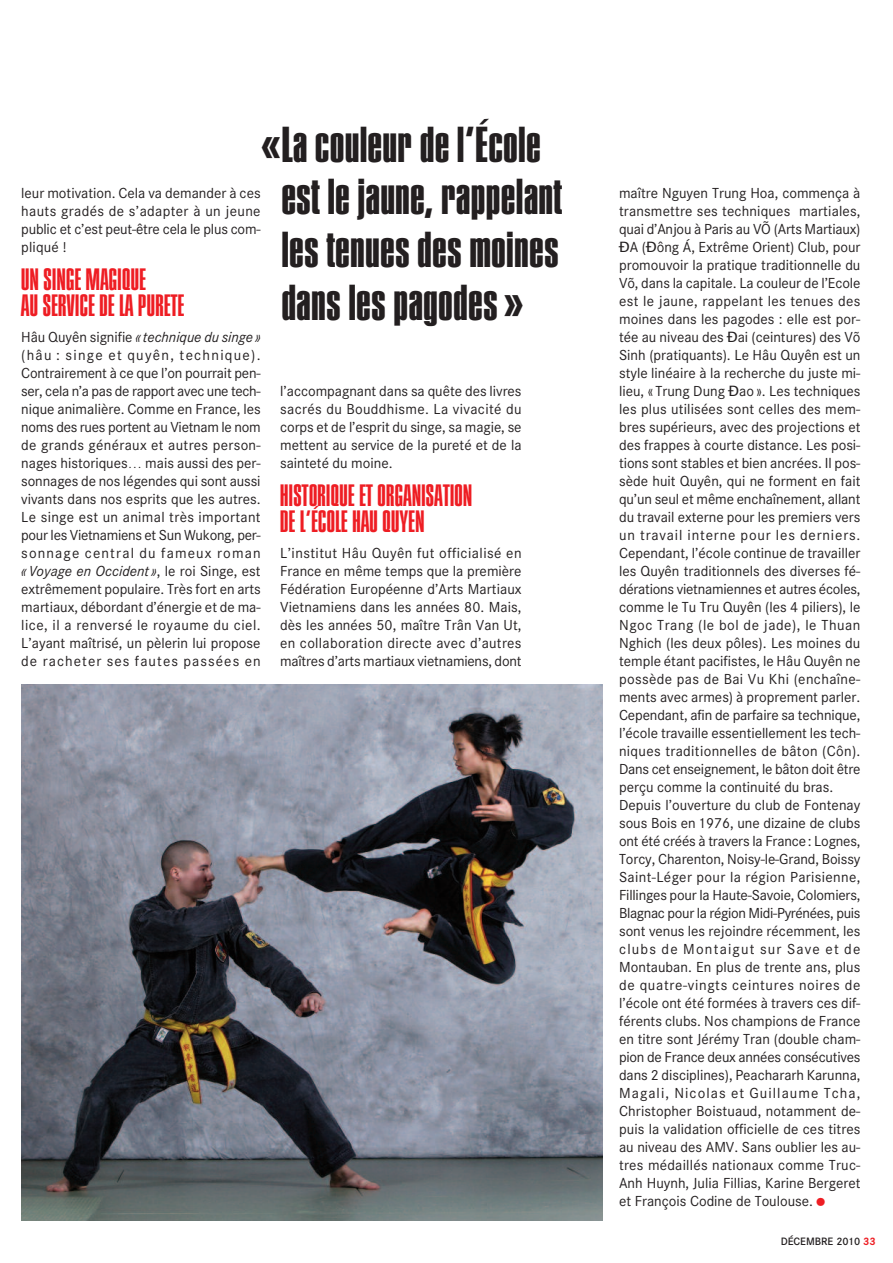
<style>
.page{position:relative;width:893px;height:1263px;background:#fff}
.page>*{position:absolute;margin:0;border:0;box-sizing:border-box;transform-origin:0 0}
.t1{font:600 49.05px/52.8px "Plakat";letter-spacing:.015em;color:#231f20;text-align:center}
.t2{font:500 30px/25.5px "Plakat";letter-spacing:.015em;color:#ee1d23}
.t3{font:14.25px/18px "Corporate SBQ3";color:#231f20;text-align:justify}
.t4{font:500 10.5px "Corporate SBQ3";color:#231f20}
.s1{font-style:italic}
.s2{font-family:"Lucida Grande"}
.s3{font-family:"Trade Gothic Bold Two";font-size:22.5px;color:#ee1d23}
.s4{font-weight:700;color:#ee1d23}
</style>
<div class="page">
<img style="left:21px;top:684px;width:582px;height:536px">
<h1 class="t1" style="left:261px;top:118px;width:303px">«La couleur de l’École est le jaune, rappelant les tenues des moines dans les pagodes»</h1>
<p class="t3" style="left:21px;top:184px;width:241px">leur motivation. Cela va demander à ces hauts gradés de s’adapter à un jeune public et c’est peut-être cela le plus com&shy;pliqué !</p>
<h2 class="t2" style="left:21px;top:267px;width:165px">UN SINGE MAGIQUE<br>AU SERVICE DE LA PURETE</h2>
<p class="t3" style="left:21px;top:328px;width:241px">Hâu Quyên signifie <span class="s1">«technique du singe » </span>(hâu : singe et quyên, technique).<br>Contrairement à ce que l’on pourrait pen&shy;ser, cela n’a pas de rapport avec une tech&shy;nique animalière. Comme en France, les noms des rues portent au Vietnam le nom de grands généraux et autres person&shy;nages historiques… mais aussi des per&shy;sonnages de nos légendes qui sont aussi vivants dans nos esprits que les autres.<br>Le singe est un animal très important pour les Vietnamiens et Sun Wukong, per&shy;sonnage central du fameux roman <span class="s1">« Voyage en Occident»</span>, le roi Singe, est extrêmement populaire. Très fort en arts martiaux, débordant d’énergie et de ma&shy;lice, il a renversé le royaume du ciel.<br>L’ayant maîtrisé, un pèlerin lui propose de racheter ses fautes passées en</p>
<p class="t3" style="left:280px;top:382px;width:243px">l’accompagnant dans sa quête des livres sacrés du Bouddhisme. La vivacité du corps et de l’esprit du singe, sa magie, se mettent au service de la pureté et de la sainteté du moine.</p>
<h2 class="t2" style="left:280px;top:483px;width:194px">HISTORIQUE ET ORGANISATION<br>DE L’ÉCOLE HAU QUYEN</h2>
<p class="t3" style="left:280px;top:544px;width:243px">L’institut Hâu Quyên fut officialisé en France en même temps que la première Fédération Européenne d’Arts Martiaux Vietnamiens dans les années 80. Mais, dès les années 50, maître Trân Van Ut, en collaboration directe avec d’autres maîtres d’arts martiaux vietnamiens, dont</p>
<p class="t3" style="left:619px;top:184px;width:243px;text-align:left">maître Nguyen Trung Hoa, commença à transmettre ses techniques martiales, quai d’Anjou à Paris au VÕ (Arts Martiaux) <span class="s2">-</span>A (<span class="s2">-</span>ông Á, Extrême Orient) Club, pour promouvoir la pratique traditionnelle du Võ, dans la capitale. La couleur de l’Ecole est le jaune, rappelant les tenues des moines dans les pagodes : elle est por&shy;tée au niveau des <span class="s2">-</span>ai (ceintures) des Võ Sinh (pratiquants). Le Hâu Quyên est un style linéaire à la recherche du juste mi&shy;lieu, « Trung Dung <span class="s2">Ð</span>ao ». Les techniques les plus utilisées sont celles des mem&shy;bres supérieurs, avec des projections et des frappes à courte distance. Les posi&shy;tions sont stables et bien ancrées. Il pos&shy;sède huit Quyên, qui ne forment en fait qu’un seul et même enchaînement, allant du travail externe pour les premiers vers un travail interne pour les derniers.<br>Cependant, l’école continue de travailler les Quyên traditionnels des diverses fé&shy;dérations vietnamiennes et autres écoles, comme le Tu Tru Quyên (les 4 piliers), le Ngoc Trang (le bol de jade), le Thuan Nghich (les deux pôles). Les moines du temple étant pacifistes, le Hâu Quyên ne possède pas de Bai Vu Khi (enchaîne&shy;ments avec armes) à proprement parler.<br>Cependant, afin de parfaire sa technique, l’école travaille essentiellement les tech&shy;niques traditionnelles de bâton (Côn).<br>Dans cet enseignement, le bâton doit être perçu comme la continuité du bras.<br>Depuis l’ouverture du club de Fontenay sous Bois en 1976, une dizaine de clubs ont été créés à travers la France: Lognes, Torcy, Charenton, Noisy-le-Grand, Boissy Saint-Léger pour la région Parisienne, Fillinges pour la Haute-Savoie, Colomiers, Blagnac pour la région Midi-Pyrénées, puis sont venus les rejoindre récemment, les clubs de Montaigut sur Save et de Montauban. En plus de trente ans, plus de quatre-vingts ceintures noires de l’école ont été formées à travers ces dif&shy;férents clubs. Nos champions de France en titre sont Jérémy Tran (double cham&shy;pion de France deux années consécutives dans 2 disciplines), Peachararh Karunna, Magali, Nicolas et Guillaume Tcha, Christopher Boistuaud, notamment de&shy;puis la validation officielle de ces titres au niveau des AMV. Sans oublier les au&shy;tres médaillés nationaux comme Truc-Anh Huynh, Julia Fillias, Karine Bergeret et François Codine de Toulouse.<span class="s3">•</span></p>
<p class="t4" style="left:781px;top:1236px;width:97px">DÉCEMBRE 2010 <span class="s4">33</span></p>
</div>
